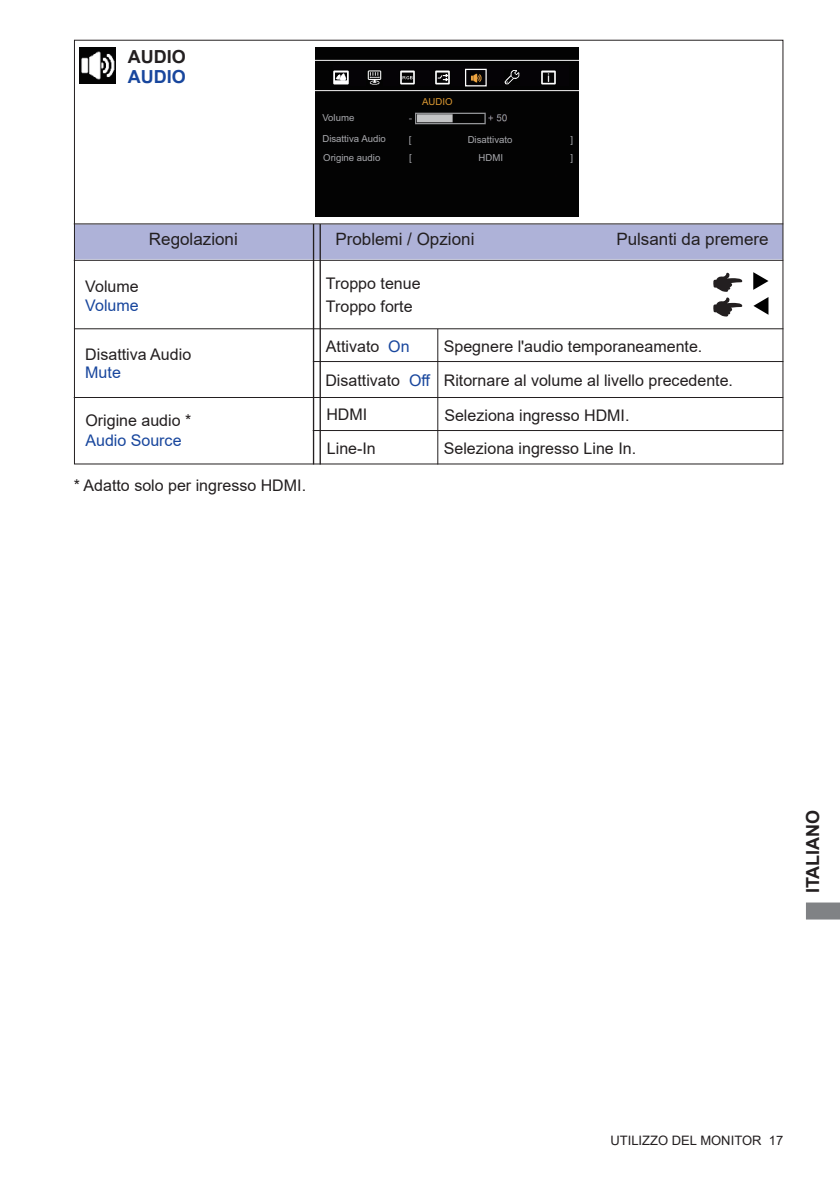
<style>
.page{position:relative;width:840px;height:1191px;background:#fff}
.page>*{position:absolute;margin:0;border:0;box-sizing:border-box;transform-origin:0 0}
.t1{font:700 18px "Arial";color:#231f20}
.t2{font:700 18px "Arial";color:#18469d}
.t3{font:17px "Arial";color:#231f20}
.t4{font:16px/22.6px "Arial";color:#231f20}
.t5{font:16px "Arial";color:#18469d}
.t6{font:13px "Arial";color:#231f20}
.t7{font:9.6px/20.6px "Arial";color:#a8a9ad}
.t8{font:9.6px "Arial";color:#dc9932}
.s1{color:#18469d}
</style>
<div class="page">
<svg style="left:806px;top:902px;width:33px;height:17px"></svg>
<hr style="left:74px;top:260px;width:708px;height:1px;background:#231f20">
<div style="left:74px;top:225px;width:708px;height:34px;background:#aeb2d8"></div>
<hr style="left:74px;top:223px;width:708px;height:1px;background:#231f20">
<hr style="left:313px;top:224px;width:1px;height:240px;background:#231f20">
<hr style="left:319px;top:224px;width:2px;height:240px;background:#231f20">
<hr style="left:74px;top:328px;width:709px;height:1px;background:#231f20">
<hr style="left:313px;top:361px;width:470px;height:1px;background:#231f20">
<hr style="left:437px;top:329px;width:1px;height:135px;background:#231f20">
<img style="left:79px;top:48px;width:36px;height:36px">
<div style="left:316px;top:48px;width:262px;height:169px;background:#030303"></div>
<div style="left:333px;top:66px;width:235px;height:20px;background:#050306"></div>
<img style="left:435px;top:70px;width:15px;height:15px">
<svg style="left:437px;top:74px;width:10px;height:7px"></svg>
<img style="left:541px;top:70px;width:15px;height:15px">
<img style="left:504px;top:70px;width:15px;height:15px">
<img style="left:333px;top:70px;width:16px;height:15px">
<img style="left:367px;top:70px;width:15px;height:15px">
<div style="left:464px;top:69px;width:22px;height:17px;border:1px solid #fff"></div>
<svg style="left:471px;top:73px;width:10px;height:10px"></svg>
<img style="left:400px;top:70px;width:15px;height:15px">
<svg style="left:713px;top:272px;width:29px;height:44px"></svg>
<svg style="left:753px;top:272px;width:15px;height:18px"></svg>
<svg style="left:753px;top:297px;width:15px;height:18px"></svg>
<hr style="left:74px;top:397px;width:708px;height:1px;background:#231f20">
<hr style="left:312px;top:430px;width:470px;height:1px;background:#231f20">
<p class="t1" style="left:128px;top:44px;width:59px">AUDIO</p>
<p class="t2" style="left:128px;top:64px;width:59px">AUDIO</p>
<p class="t7" style="left:322px;top:107px;width:65px">Volume<br>Disattiva Audio</p>
<p class="t8" style="left:422px;top:96px;width:32px">AUDIO</p>
<p class="t7" style="left:408px;top:129px;width:4px">[</p>
<p class="t7" style="left:467px;top:129px;width:46px">Disattivato</p>
<p class="t7" style="left:570px;top:129px;width:4px">]</p>
<p class="t7" style="left:323px;top:147px;width:59px">Origine audio</p>
<p class="t7" style="left:409px;top:148px;width:4px">[</p>
<p class="t7" style="left:478px;top:148px;width:26px">HDMI</p>
<p class="t7" style="left:570px;top:148px;width:4px">]</p>
<p class="t4" style="left:85px;top:275px;width:55px">Volume</p>
<p class="t5" style="left:85px;top:294px;width:55px">Volume</p>
<p class="t3" style="left:149px;top:227px;width:90px">Regolazioni</p>
<p class="t3" style="left:335px;top:227px;width:140px">Problemi / Opzioni</p>
<p class="t3" style="left:616px;top:227px;width:154px">Pulsanti da premere</p>
<p class="t4" style="left:326px;top:272px;width:96px">Troppo tenue<br>Troppo forte</p>
<p class="t4" style="left:85px;top:342px;width:107px">Disattiva Audio</p>
<p class="t5" style="left:85px;top:361px;width:37px">Mute</p>
<p class="t4" style="left:326px;top:334px;width:85px">Attivato <span class="s1">On</span></p>
<p class="t4" style="left:443px;top:329px;width:290px;line-height:34px">Spegnere l'audio temporaneamente.<br>Ritornare al volume al livello precedente.</p>
<p class="t4" style="left:325px;top:369px;width:107px">Disattivato <span class="s1">Off</span></p>
<p class="t4" style="left:85px;top:409px;width:107px">Origine audio *</p>
<p class="t4" style="left:326px;top:403px;width:42px">HDMI</p>
<p class="t4" style="left:444px;top:404px;width:186px">Seleziona ingresso HDMI.</p>
<p class="t5" style="left:85px;top:429px;width:98px">Audio Source</p>
<p class="t4" style="left:327px;top:437px;width:50px">Line-In</p>
<p class="t4" style="left:443px;top:437px;width:194px">Seleziona ingresso Line In.</p>
<p class="t4" style="left:74px;top:474px;width:234px">* Adatto solo per ingresso HDMI.</p>
<p class="t1" style="left:799px;top:893px;width:85px;rotate:-90deg">ITALIANO</p>
<p class="t6" style="left:610px;top:1131px;width:174px">UTILIZZO DEL MONITOR 17</p>
</div>
